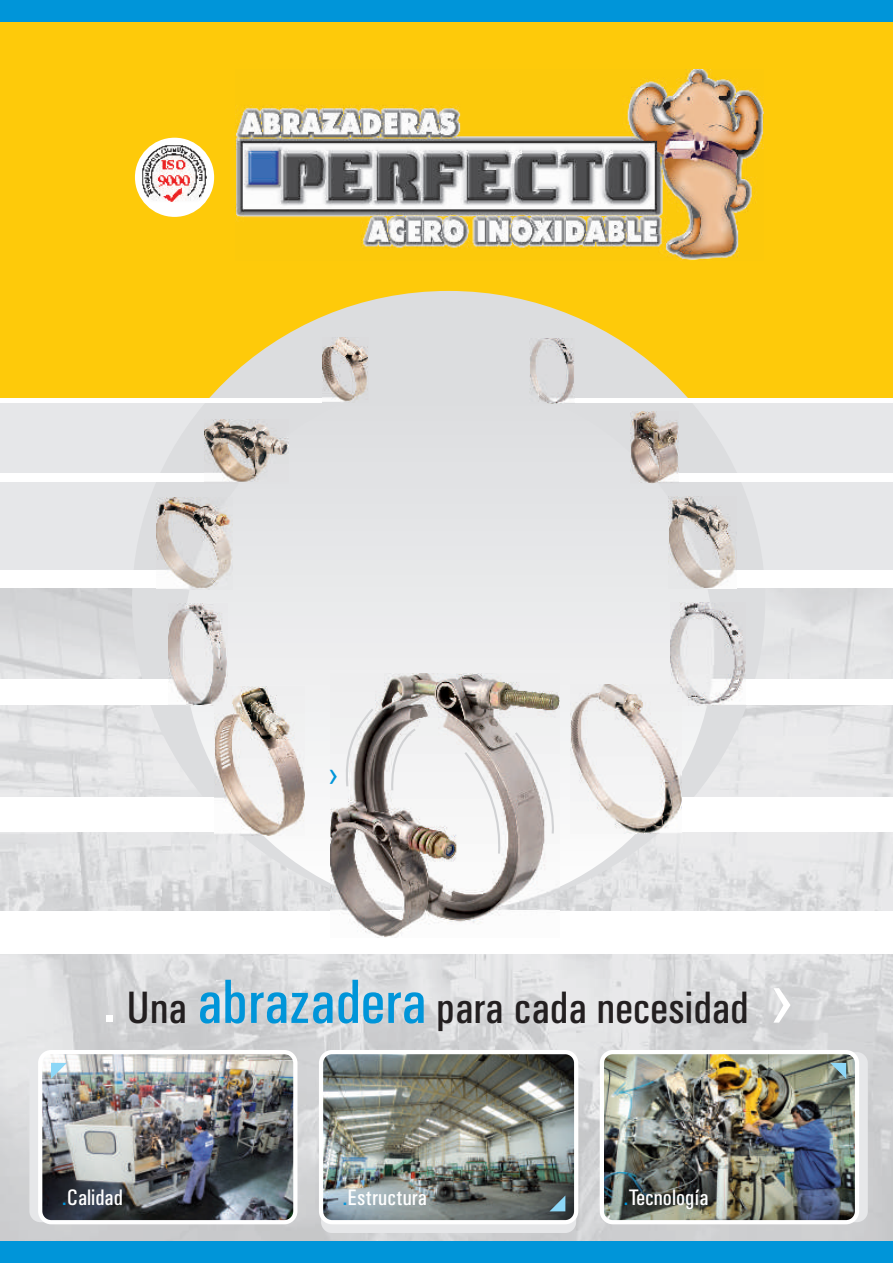
<style>
.page{position:relative;width:893px;height:1263px;background:#e6e7e9}
.page>*{position:absolute;margin:0;border:0;box-sizing:border-box;transform-origin:0 0}
.t1{font:45.45px "Univers Condensed";color:#231f20}
.t2{font:31.65px "Arial";color:#0095d9}
.t3{font:22.5px "Univers Condensed";color:#fff}
.s1{font-size:62.55px;color:#0095d9}
.s2{font-family:"Arial";font-size:77.25px;color:#fff}
.s3{color:#0095d9}
</style>
<div class="page">
<img style="left:0;top:588px;width:893px;height:654px">
<div style="left:0;top:0;width:893px;height:400px;background:#feca0a"></div>
<div style="left:0;top:0;width:893px;height:21px;background:#0095d9"></div>
<div style="left:132px;top:291px;width:633px;height:620px;background:#dcdddf;border-radius:50%"></div>
<div style="left:0;top:911px;width:893px;height:43px;background:#fff"></div>
<div style="left:0;top:798px;width:893px;height:34px;background:#fff"></div>
<div style="left:0;top:679px;width:893px;height:25px;background:#fff"></div>
<div style="left:0;top:571px;width:893px;height:17px;background:#fff"></div>
<div style="left:0;top:474px;width:893px;height:8px;background:#fff"></div>
<hr style="left:0;top:398px;width:893px;height:4px;background:#fff">
<div style="left:183px;top:381px;width:531px;height:530px;background:#e7e8e9;border-radius:50%"></div>
<img style="left:331px;top:673px;width:229px;height:264px">
<div style="left:135px;top:138px;width:79px;height:79px;background:#fff;border-radius:50%"></div>
<img style="left:142px;top:145px;width:65px;height:57px">
<svg style="left:513px;top:730px;width:42px;height:106px"></svg>
<svg style="left:462px;top:750px;width:39px;height:106px"></svg>
<svg style="left:390px;top:726px;width:28px;height:66px"></svg>
<svg style="left:345px;top:706px;width:31px;height:83px"></svg>
<img style="left:669px;top:496px;width:68px;height:92px">
<img style="left:214px;top:686px;width:90px;height:149px">
<img style="left:670px;top:603px;width:75px;height:102px">
<img style="left:168px;top:603px;width:59px;height:103px">
<img style="left:156px;top:497px;width:77px;height:92px">
<img style="left:570px;top:685px;width:111px;height:148px">
<img style="left:205px;top:420px;width:83px;height:62px">
<img style="left:323px;top:338px;width:45px;height:65px">
<img style="left:529px;top:339px;width:45px;height:64px">
<img style="left:631px;top:411px;width:48px;height:73px">
<div style="left:0;top:1242px;width:893px;height:21px;background:#0095d9"></div>
<svg style="left:107px;top:1016px;width:6px;height:6px"></svg>
<div style="left:613px;top:1052px;width:255px;height:170px;background:#e6e7e9;border-radius:11px"></div>
<img style="left:602px;top:1052px;width:252px;height:170px">
<div style="left:600px;top:1050px;width:259px;height:174px;border:4px solid #fff;border-radius:11px"></div>
<svg style="left:830px;top:1063px;width:16px;height:16px"></svg>
<div style="left:29px;top:1052px;width:256px;height:170px;background:#e6e7e9;border-radius:11px"></div>
<img style="left:43px;top:1052px;width:252px;height:170px">
<div style="left:38px;top:1050px;width:259px;height:174px;border:4px solid #fff;border-radius:11px"></div>
<div style="left:321px;top:1063px;width:255px;height:170px;background:#e6e7e9;border-radius:11px"></div>
<img style="left:321px;top:1052px;width:255px;height:167px">
<div style="left:319px;top:1050px;width:259px;height:174px;border:4px solid #fff;border-radius:11px"></div>
<svg style="left:51px;top:1063px;width:16px;height:16px"></svg>
<svg style="left:549px;top:1195px;width:16px;height:16px"></svg>
<img style="left:236px;top:70px;width:527px;height:191px">
<p class="t2" style="left:329px;top:762px;width:12px">›</p>
<p class="t1" style="left:127px;top:991px;width:671px">Una <span class="s1">abrazadera</span> para cada necesidad <span class="s2">›</span></p>
<p class="t3" style="left:62px;top:1190px;width:63px"><span class="s3">.</span>Calidad</p>
<p class="t3" style="left:343px;top:1190px;width:86px"><span class="s3">.</span>Estructura</p>
<p class="t3" style="left:623px;top:1190px;width:87px"><span class="s3">.</span>Tecnología</p>
</div>
